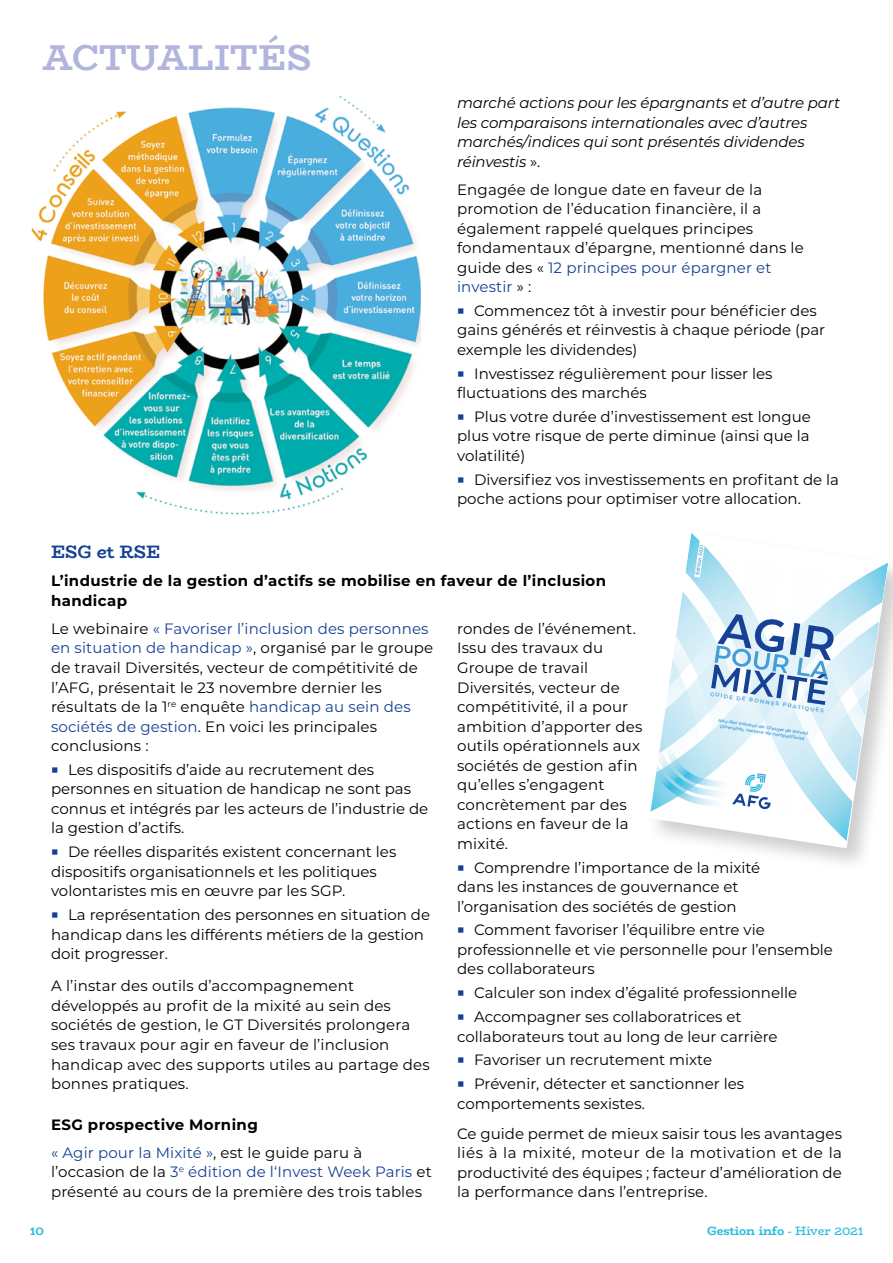
<style>
.page{position:relative;width:893px;height:1263px;background:#fff}
.page>*{position:absolute;margin:0;border:0;box-sizing:border-box;transform-origin:0 0}
.t1{font:700 36px "Bio Rhyme";color:#b1b4dc}
.t2{font:700 18px "Bio Rhyme";letter-spacing:-.015em;color:#164194}
.t3{font:15px/19.5px "Montserrat";color:#000}
.t4{font:italic 15px/19.5px "Montserrat";letter-spacing:-.01em;color:#000}
.t5{font:700 15px/19.5px "Montserrat";letter-spacing:.025em;color:#000}
.t6{font:700 12px "Bio Rhyme";color:#1dbadf}
.t7{font:600 5.4px "Montserrat";color:#449dd7}
.t8{font:italic 600 4.65px/5.6px "Montserrat";color:#449dd7;text-align:center}
.t9{font:600 4.65px "Montserrat";color:#449dd7}
.s1{font-style:normal}
.s2{color:#164194}
.s3{font-weight:400;color:#164194}
.s4{font-weight:400}
</style>
<div class="page">
<div style="left:646px;top:530px;width:247px;height:343px;background:#000;opacity:.2"></div>
<svg style="left:649px;top:533px;width:239px;height:315px"></svg>
<svg style="left:650px;top:533px;width:238px;height:308px"></svg>
<img style="left:31px;top:96px;width:389px;height:419px">
<h1 class="t1" style="left:43px;top:29px;width:271px">ACTUALITÉS</h1>
<p class="t4" style="left:457px;top:92px;width:384px">marché actions pour les épargnants et d’autre part les comparaisons internationales avec d’autres marchés/indices qui sont présentés dividendes réinvestis <span class="s1">».</span></p>
<p class="t3" style="left:457px;top:179px;width:348px">Engagée de longue date en faveur de la promotion de l’éducation financière, il a également rappelé quelques principes fondamentaux d’épargne, mentionné dans le guide des « <span class="s2">12 principes pour épargner et investir</span> » :</p>
<p class="t3" style="left:457px;top:300px;width:370px;text-indent:17px">Commencez tôt à investir pour bénéficier des gains générés et réinvestis à chaque période (par exemple les dividendes)</p>
<p class="t3" style="left:457px;top:363px;width:317px;text-indent:17px">Investissez régulièrement pour lisser les fluctuations des marchés</p>
<p class="t3" style="left:457px;top:406px;width:355px;text-align:justify;text-indent:17px">Plus votre durée d’investissement est longue plus votre risque de perte diminue (ainsi que la volatilité)</p>
<p class="t3" style="left:457px;top:469px;width:383px;text-indent:17px">Diversifiez vos investissements en profitant de la poche actions pour optimiser votre allocation.</p>
<p class="t9" style="left:694px;top:575px;width:32px;rotate:-82deg">Édition 2021</p>
<p class="t2" style="left:51px;top:538px;width:111px">ESG et RSE</p>
<p class="t5" style="left:51px;top:570px;width:557px">L’industrie de la gestion d’actifs se mobilise en faveur de l’inclusion handicap</p>
<p class="t3" style="left:51px;top:618px;width:384px">Le webinaire <span class="s2">« Favoriser l’inclusion des personnes en situation de handicap »</span>, organisé par le groupe de travail Diversités, vecteur de compétitivité de l’AFG, présentait le 23 novembre dernier les résultats de la 1<sup>re</sup> enquête <span class="s2">handicap au sein des sociétés de gestion</span>. En voici les principales conclusions :</p>
<p class="t3" style="left:51px;top:759px;width:379px;text-indent:17px">Les dispositifs d’aide au recrutement des personnes en situation de handicap ne sont pas connus et intégrés par les acteurs de l’industrie de la gestion d’actifs.</p>
<p class="t3" style="left:51px;top:842px;width:347px;text-indent:17px">De réelles disparités existent concernant les dispositifs organisationnels et les politiques volontaristes mis en œuvre par les SGP.</p>
<p class="t3" style="left:51px;top:904px;width:381px;text-indent:17px">La représentation des personnes en situation de handicap dans les différents métiers de la gestion doit progresser.</p>
<p class="t3" style="left:51px;top:976px;width:380px">A l’instar des outils d’accompagnement développés au profit de la mixité au sein des sociétés de gestion, le GT Diversités prolongera ses travaux pour agir en faveur de l’inclusion handicap avec des supports utiles au partage des bonnes pratiques.</p>
<p class="t5" style="left:51px;top:1110px;width:313px;line-height:28px">ESG prospective Morning<br><span class="s3">« Agir pour la Mixité »</span><span class="s4">, est le guide paru à</span></p>
<p class="t3" style="left:51px;top:1162px;width:382px">l’occasion de la <span class="s2">3</span><sup>e</sup> <span class="s2">édition de l‘Invest Week Paris</span> et présenté au cours de la première des trois tables</p>
<p class="t3" style="left:457px;top:618px;width:187px">rondes de l’événement.<br>Issu des travaux du<br>Groupe de travail<br>Diversités, vecteur de compétitivité, il a pour ambition d’apporter des outils opérationnels aux sociétés de gestion afin qu’elles s’engagent concrètement par des actions en faveur de la mixité.</p>
<p class="t3" style="left:457px;top:857px;width:305px;text-indent:17px">Comprendre l’importance de la mixité dans les instances de gouvernance et l’organisation des sociétés de gestion</p>
<p class="t3" style="left:457px;top:920px;width:377px;text-indent:17px">Comment favoriser l’équilibre entre vie professionnelle et vie personnelle pour l’ensemble des collaborateurs</p>
<p class="t3" style="left:474px;top:980px;width:325px;line-height:23.9px">Calculer son index d’égalité professionnelle<br>Accompagner ses collaboratrices et</p>
<p class="t3" style="left:474px;top:1024px;width:305px;line-height:23.9px;text-indent:-17px">collaborateurs tout au long de leur carrière<br>Favoriser un recrutement mixte<br>Prévenir, détecter et sanctionner les</p>
<p class="t3" style="left:457px;top:1088px;width:386px;line-height:30px">comportements sexistes.<br>Ce guide permet de mieux saisir tous les avantages</p>
<p class="t3" style="left:457px;top:1142px;width:386px;text-align:justify">liés à la mixité, moteur de la motivation et de la productivité des équipes ; facteur d’amélioration de la performance dans l’entreprise.</p>
<p class="t7" style="left:711px;top:689px;width:116px;rotate:9deg">GUIDE DE BONNES PRATIQUES</p>
<p class="t8" style="left:719px;top:717px;width:92px;rotate:8deg">Issu des travaux du Groupe de travail<br>Diversités, vecteur de compétitivité</p>
<p class="t6" style="left:30px;top:1221px;width:16px">10</p>
<p class="t6" style="left:707px;top:1221px;width:158px">Gestion info <span class="s4">- Hiver 2021</span></p>
</div>
